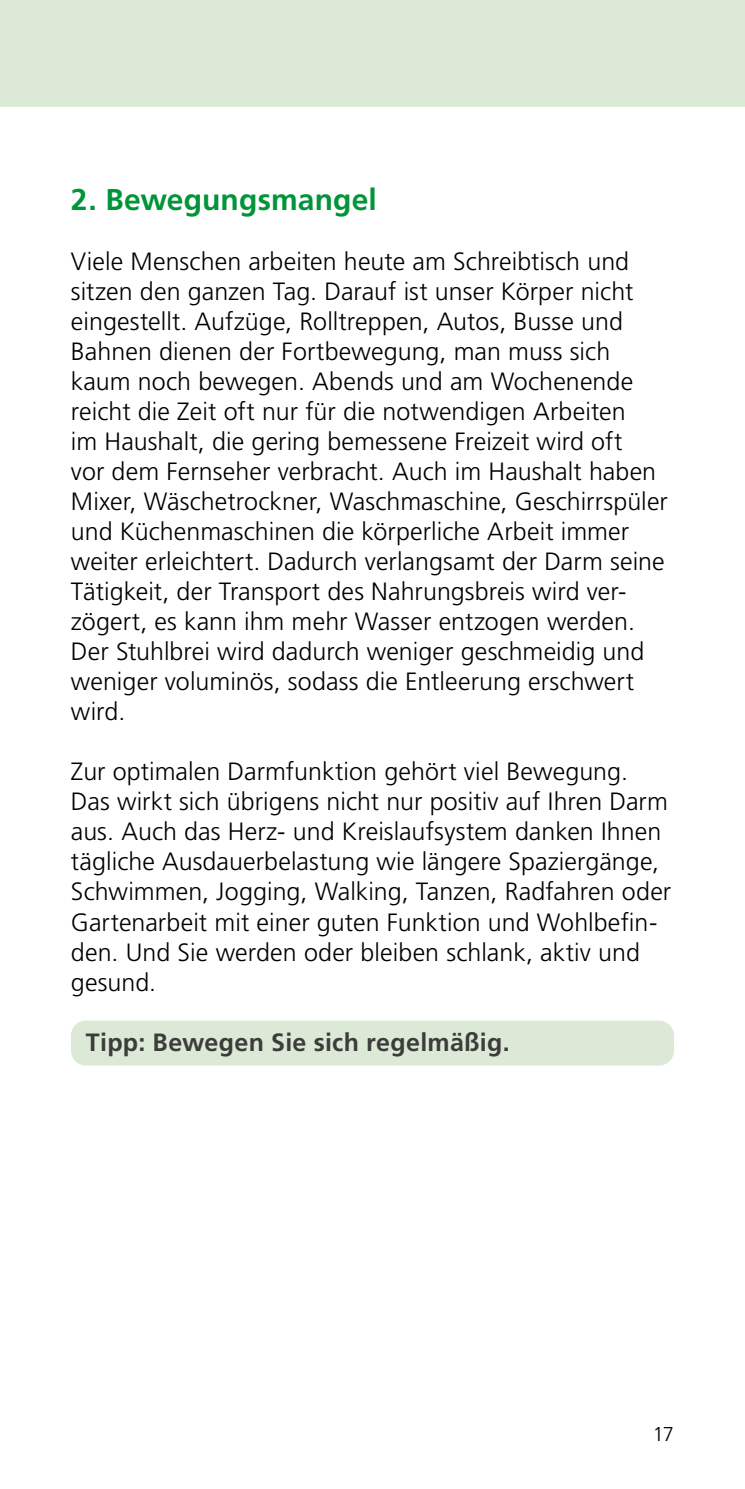
<style>
.page{position:relative;width:745px;height:1489px;background:#fff}
.page>*{position:absolute;margin:0;border:0;box-sizing:border-box;transform-origin:0 0}
.t1{font:700 30px "Frutiger LT Std";letter-spacing:.005em;color:#009539}
.t2{font:300 25px/30px "Frutiger LT Std";letter-spacing:.005em;color:#000}
.t3{font:700 25px "Frutiger LT Std";letter-spacing:.01em;color:#3c3c3b}
.t4{font:300 20px "Frutiger LT Std";color:#000}
</style>
<div class="page">
<div style="left:0;top:0;width:744px;height:106px;background:#dde9d7"></div>
<div style="left:71px;top:1020px;width:602px;height:45px;background:#dde9d7;border-radius:15px"></div>
<p class="t1" style="left:71px;top:182px;width:307px">2. Bewegungsmangel</p>
<p class="t2" style="left:71px;top:247px;width:598px">Viele Menschen arbeiten heute am Schreibtisch und sitzen den ganzen Tag. Darauf ist unser Körper nicht eingestellt. Aufzüge, Rolltreppen, Autos, Busse und Bahnen dienen der Fortbewegung, man muss sich kaum noch bewegen. Abends und am Wochenende reicht die Zeit oft nur für die notwendigen Arbeiten<br>im Haushalt, die gering bemessene Freizeit wird oft<br>vor dem Fernseher verbracht. Auch im Haushalt haben Mixer, Wäschetrockner, Waschmaschine, Geschirrspüler und Küchenmaschinen die körperliche Arbeit immer weiter erleichtert. Dadurch verlangsamt der Darm seine Tätigkeit, der Transport des Nahrungsbreis wird ver&shy;zögert, es kann ihm mehr Wasser entzogen werden.<br>Der Stuhlbrei wird dadurch weniger geschmeidig und weniger voluminös, sodass die Entleerung erschwert wird.</p>
<p class="t2" style="left:71px;top:757px;width:601px">Zur optimalen Darmfunktion gehört viel Bewegung.<br>Das wirkt sich übrigens nicht nur positiv auf Ihren Darm aus. Auch das Herz- und Kreislaufsystem danken Ihnen tägliche Ausdauerbelastung wie längere Spaziergänge, Schwimmen, Jogging, Walking, Tanzen, Radfahren oder Gartenarbeit mit einer guten Funktion und Wohlbefin&shy;den. Und Sie werden oder bleiben schlank, aktiv und gesund.</p>
<p class="t3" style="left:86px;top:1027px;width:425px">Tipp: Bewegen Sie sich regelmäßig.</p>
<p class="t4" style="left:652px;top:1422px;width:23px">17</p>
</div>
